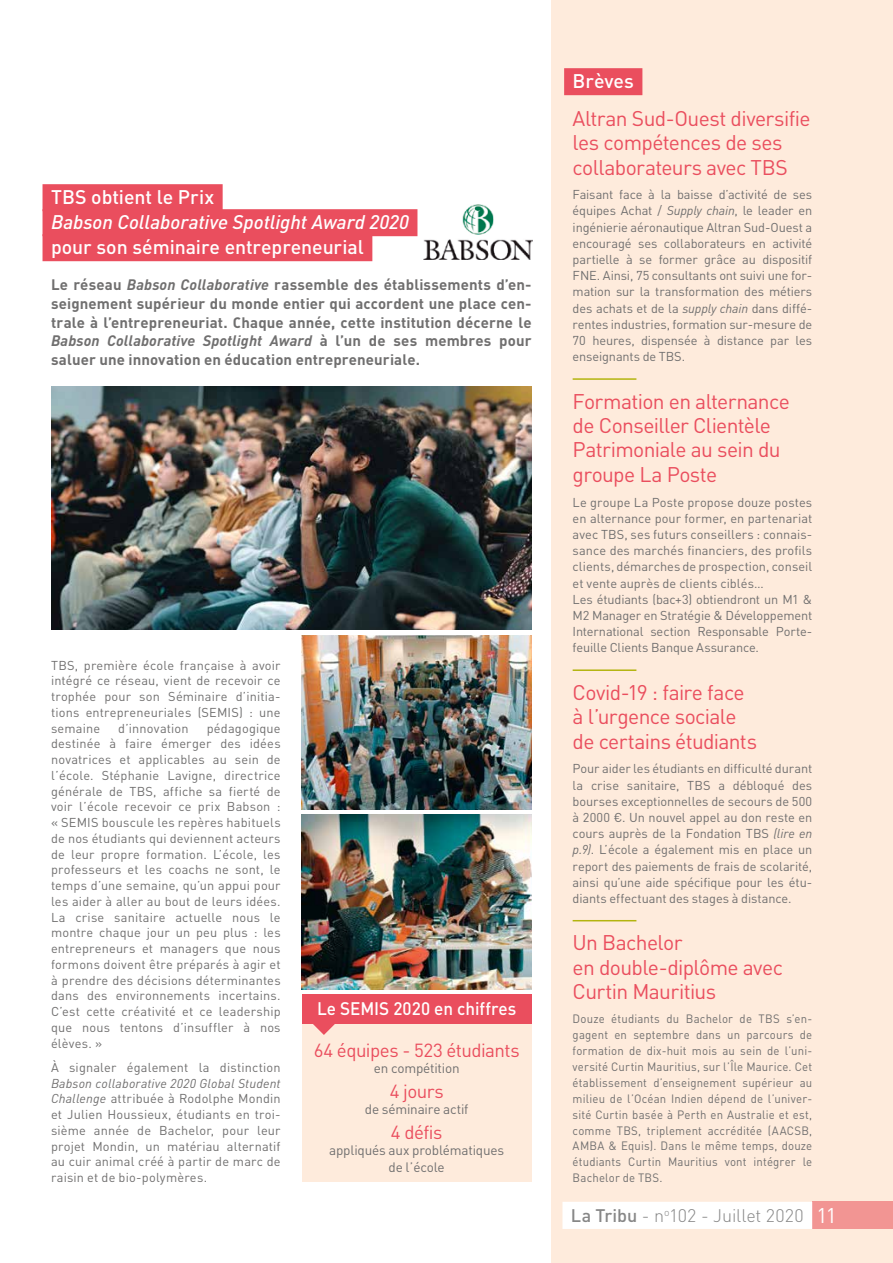
<style>
.page{position:relative;width:893px;height:1263px;background:#fff}
.page>*{position:absolute;margin:0;border:0;box-sizing:border-box;transform-origin:0 0}
.t1{font:21px/24.5px "DIN";letter-spacing:-.03em;color:#ea4e5e}
.t2{font:21px "DIN";color:#fff}
.t3{font:500 19.5px "DIN";letter-spacing:-.005em;color:#fff}
.t4{font:italic 500 19.5px "DIN";color:#fff}
.t5{font:18.75px "DIN";letter-spacing:-.03em;color:#ea4e5e}
.t6{font:300 18px "DIN";color:#878787}
.t7{font:500 18px "DIN";color:#fff;scale:.95 1}
.t8{font:700 15px/18.8px "DIN";letter-spacing:.005em;color:#706f6f;text-align:justify}
.t9{font:13.5px/16px "DIN";letter-spacing:-.015em;color:#706f6f;text-align:center}
.t10{font:12.75px/15.8px "DIN";letter-spacing:.005em;color:#706f6f;text-align:justify}
.t11{font:12px/15.9px "DIN";letter-spacing:.015em;color:#706f6f;text-align:justify;scale:.95 1}
.s1{font-style:italic}
.s2{font-weight:500}
</style>
<div class="page">
<div style="left:551px;top:0;width:342px;height:1263px;background:#feebdc"></div>
<div style="left:812px;top:1202px;width:81px;height:27px;background:#f29593"></div>
<div style="left:562px;top:1202px;width:250px;height:27px;background:#fff"></div>
<div style="left:43px;top:184px;width:180px;height:27px;background:#ea4e5e"></div>
<div style="left:43px;top:209px;width:374px;height:27px;background:#ea4e5e"></div>
<div style="left:43px;top:234px;width:329px;height:27px;background:#ea4e5e"></div>
<div style="left:302px;top:1020px;width:229px;height:162px;background:#feebdc"></div>
<svg style="left:313px;top:1024px;width:22px;height:11px"></svg>
<div style="left:302px;top:994px;width:229px;height:30px;background:#ea4e5e"></div>
<div style="left:564px;top:68px;width:78px;height:27px;background:#ea4e5e"></div>
<hr style="left:573px;top:378px;width:63px;height:2px;background:#b3b40f">
<hr style="left:573px;top:669px;width:63px;height:2px;background:#b3b40f">
<hr style="left:573px;top:920px;width:63px;height:1px;background:#b3b40f">
<img style="left:423px;top:204px;width:110px;height:55px">
<img style="left:51px;top:387px;width:480px;height:242px">
<img style="left:302px;top:815px;width:229px;height:174px">
<img style="left:302px;top:635px;width:229px;height:175px">
<h2 class="t3" style="left:51px;top:185px;width:165px">TBS obtient le Prix</h2>
<h2 class="t4" style="left:51px;top:210px;width:359px">Babson Collaborative Spotlight Award 2020</h2>
<h2 class="t3" style="left:51px;top:235px;width:314px">pour son séminaire entrepreneurial</h2>
<p class="t8" style="left:51px;top:275px;width:482px">Le réseau <span class="s1">Babson Collaborative</span> rassemble des établissements d’en&shy;seignement supérieur du monde entier qui accordent une place cen&shy;trale à l’entrepreneuriat. Chaque année, cette institution décerne le <span class="s1">Babson Collaborative Spotlight Award</span> à l’un de ses membres pour saluer une innovation en éducation entrepreneuriale.</p>
<p class="t10" style="left:51px;top:657px;width:231px">TBS, première école française à avoir intégré ce réseau, vient de recevoir ce trophée pour son Séminaire d’initia&shy;tions entrepreneuriales (SEMIS) : une semaine</p>
<p class="t10" style="left:51px;top:720px;width:231px;text-indent:156px">pédagogique destinée à faire émerger des idées novatrices et applicables au sein de l’école. Stéphanie Lavigne, directrice générale de TBS, affiche sa fierté de voir l’école recevoir ce prix Babson : « SEMIS bouscule les repères habituels de nos étudiants qui deviennent acteurs de leur propre formation. L’école, les professeurs et les coachs ne sont, le temps d’une semaine, qu’un appui pour les aider à aller au bout de leurs idées.<br>La crise sanitaire actuelle nous le montre chaque jour un peu plus : les entrepreneurs et managers que nous formons doivent être préparés à agir et à prendre des décisions déterminantes dans des environnements incertains.<br>C’est cette créativité et ce leadership que nous tentons d’insuffler à nos élèves. »</p>
<p class="t10" style="left:51px;top:1059px;width:231px">À signaler également la distinction</p>
<p class="t10" style="left:51px;top:1075px;width:231px"><span class="s1">Babson collaborative 2020 Global Student Challenge</span> attribuée à Rodolphe Mondin et Julien Houssieux, étudiants en troi&shy;sième année de Bachelor, pour leur projet Mondin, un matériau alternatif au cuir animal créé à partir de marc de raisin et de bio-polymères.</p>
<p class="t10" style="left:118px;top:720px;width:72px">d’innovation</p>
<h3 class="t7" style="left:317px;top:997px;width:211px">Le SEMIS 2020 en chiffres</h3>
<h3 class="t5" style="left:314px;top:1038px;width:208px">64 équipes - 523 étudiants</h3>
<p class="t9" style="left:374px;top:1059px;width:87px">en compétition</p>
<h3 class="t5" style="left:390px;top:1079px;width:56px">4 jours</h3>
<p class="t9" style="left:365px;top:1101px;width:105px">de séminaire actif</p>
<h3 class="t5" style="left:391px;top:1121px;width:53px">4 défis</h3>
<p class="t9" style="left:329px;top:1142px;width:176px">appliqués aux problématiques de l’école</p>
<h2 class="t3" style="left:573px;top:69px;width:63px">Brèves</h2>
<h1 class="t1" style="left:573px;top:105px;width:239px">Altran Sud-Ouest diversifie les compétences de ses collaborateurs avec TBS</h1>
<p class="t10" style="left:573px;top:186px;width:241px;line-height:16.2px">Faisant face à la baisse d’activité de ses équipes Achat / <span class="s1">Supply chain</span>, le leader en ingénierie aéronautique Altran Sud-Ouest a encouragé ses collaborateurs en activité partielle à se former grâce au dispositif FNE. Ainsi, 75 consultants ont suivi une for&shy;mation sur la transformation des métiers des achats et de la <span class="s1">supply chain</span> dans diffé&shy;rentes industries, formation sur-mesure de 70 heures, dispensée à distance par les enseignants de TBS.</p>
<h1 class="t1" style="left:573px;top:388px;width:219px">Formation en alternance de Conseiller Clientèle<br>Patrimoniale au sein du groupe La Poste</h1>
<p class="t10" style="left:573px;top:494px;width:241px;line-height:16.2px;text-align:left">Le groupe La Poste propose douze postes en alternance pour former, en partenariat avec TBS, ses futurs conseillers : connais&shy;sance des marchés financiers, des profils clients, démarches de prospection, conseil et vente auprès de clients ciblés…<br>Les étudiants (bac+3) obtiendront un M1 &amp; M2 Manager en Stratégie &amp; Développement International section Responsable Porte&shy;feuille Clients Banque Assurance.</p>
<h1 class="t1" style="left:573px;top:679px;width:186px">Covid-19 : faire face à l’urgence sociale de certains étudiants</h1>
<p class="t10" style="left:573px;top:760px;width:241px;line-height:16.2px">Pour aider les étudiants en difficulté durant la crise sanitaire, TBS a débloqué des bourses exceptionnelles de secours de 500 à 2000 €. Un nouvel appel au don reste en cours auprès de la Fondation TBS <span class="s1">(lire en p.9)</span>. L’école a également mis en place un report des paiements de frais de scolarité, ainsi qu’une aide spécifique pour les étu&shy;diants effectuant des stages à distance.</p>
<h1 class="t1" style="left:573px;top:930px;width:212px">Un Bachelor<br>en double-diplôme avec<br>Curtin Mauritius</h1>
<p class="t11" style="left:573px;top:1011px;width:254px">Douze étudiants du Bachelor de TBS s’en&shy;gagent en septembre dans un parcours de formation de dix-huit mois au sein de l’uni&shy;versité Curtin Mauritius, sur l’Île Maurice. Cet établissement d’enseignement supérieur au milieu de l’Océan Indien dépend de l’univer&shy;sité Curtin basée à Perth en Australie et est, comme TBS, triplement accréditée (AACSB, AMBA &amp; Equis). Dans le même temps, douze étudiants Curtin Mauritius vont intégrer le Bachelor de TBS.</p>
<h3 class="t6" style="left:571px;top:1204px;width:234px"><span class="s2">La Tribu</span> - n<sup>o</sup>102 - Juillet 2020</h3>
<h1 class="t2" style="left:816px;top:1202px;width:22px">11</h1>
</div>
